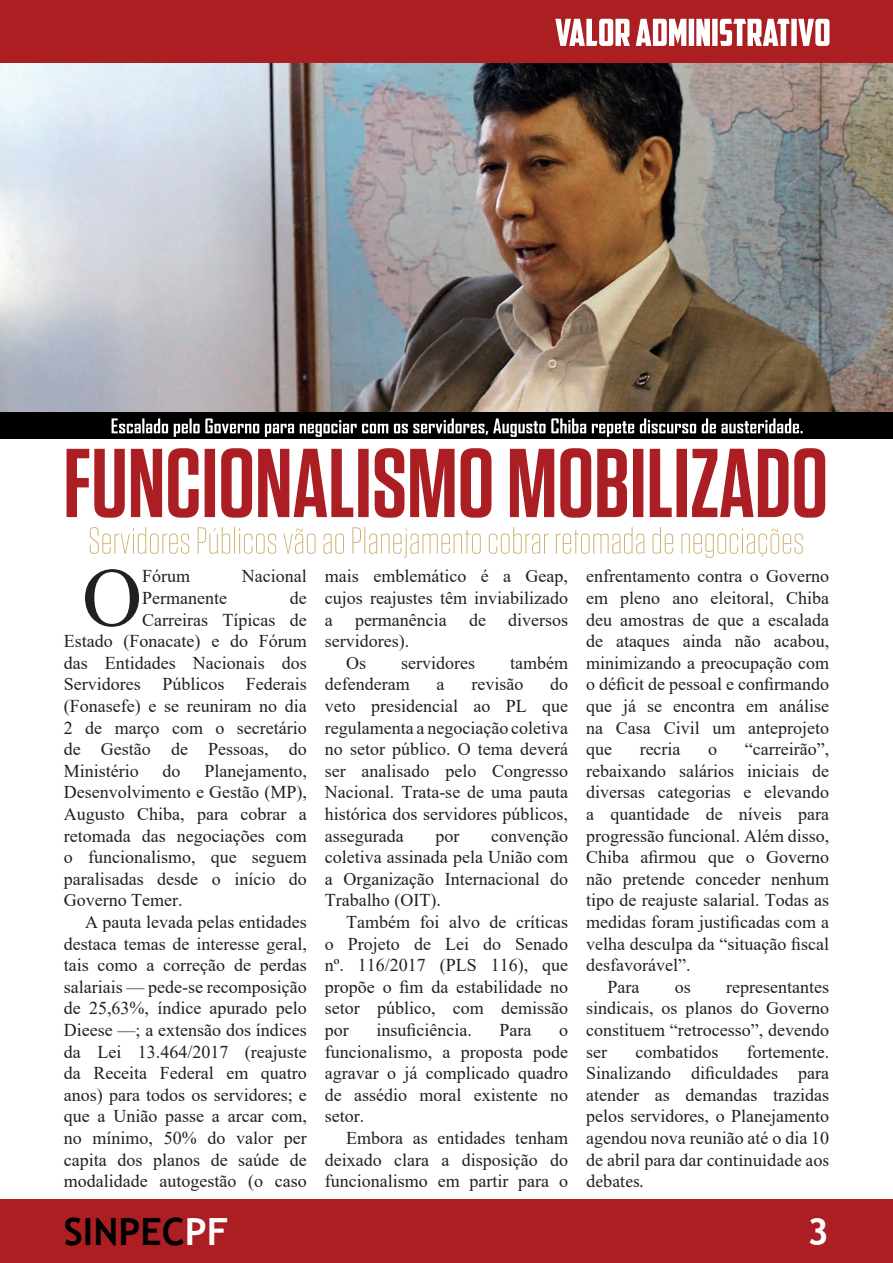
<style>
.page{position:relative;width:893px;height:1263px;background:#fff}
.page>*{position:absolute;margin:0;border:0;box-sizing:border-box;transform-origin:0 0}
.t1{font:83.25px "Times New Roman";color:#231f20}
.t2{font:700 37.5px "Trebuchet MS";color:#000001}
.t3{font:700 37.5px "Trebuchet MS";color:#fff}
.t4{font:18px/21.6px "Times New Roman";color:#231f20;text-align:justify}
.t5{font:18px/21.6px "Minion Pro";color:#231f20}
.s1{font-family:"Times New Roman"}
.s2{color:#fff}
</style>
<div class="page">
<div style="left:0;top:0;width:893px;height:64px;background:#ab1e21"></div>
<svg style="left:555px;top:19px;width:274px;height:27px"></svg>
<div style="left:0;top:1199px;width:893px;height:64px;background:#ab1e21"></div>
<svg style="left:67px;top:448px;width:758px;height:70px;fill:#ab1e23"></svg>
<svg style="left:90px;top:527px;width:713px;height:31px"></svg>
<img style="left:0;top:64px;width:893px;height:349px">
<div style="left:0;top:413px;width:893px;height:26px;background:#000001"></div>
<svg style="left:112px;top:418px;width:691px;height:19px"></svg>
<h1 class="t1" style="left:82px;top:539px;width:62px">O</h1>
<p class="t4" style="left:142px;top:565px;width:50px">Fórum</p>
<p class="t4" style="left:242px;top:565px;width:66px">Nacional</p>
<p class="t4" style="left:142px;top:586px;width:86px">Permanente</p>
<p class="t4" style="left:290px;top:586px;width:18px">de</p>
<p class="t4" style="left:142px;top:608px;width:166px">Carreiras Típicas de</p>
<p class="t4" style="left:64px;top:630px;width:245px">Estado (Fonacate) e do Fórum</p>
<p class="t4" style="left:64px;top:651px;width:245px">das Entidades Nacionais dos</p>
<p class="t4" style="left:64px;top:673px;width:245px">Servidores Públicos Federais</p>
<p class="t4" style="left:64px;top:694px;width:245px">(Fonasefe) e se reuniram no dia</p>
<p class="t4" style="left:64px;top:716px;width:245px">2 de março com o secretário</p>
<p class="t4" style="left:64px;top:738px;width:245px">de Gestão de Pessoas, do</p>
<p class="t4" style="left:64px;top:759px;width:77px">Ministério</p>
<p class="t4" style="left:163px;top:759px;width:19px">do</p>
<p class="t4" style="left:64px;top:759px;width:245px;text-indent:141px">Planejamento, Desenvolvimento e Gestão (MP), Augusto Chiba, para cobrar a retomada das negociações com o funcionalismo, que seguem paralisadas desde o início do Governo Temer.</p>
<p class="t4" style="left:64px;top:910px;width:245px;text-indent:21px">A pauta levada pelas entidades destaca temas de interesse geral, tais como a correção de perdas salariais — pede-se recomposição de 25,63%, índice apurado pelo Dieese —; a extensão dos índices da Lei 13.464/2017 (reajuste da Receita Federal em quatro anos) para todos os servidores; e que a União passe a arcar com, no mínimo, 50% do valor per capita dos planos de saúde de modalidade autogestão (o caso</p>
<p class="t4" style="left:325px;top:565px;width:245px">mais emblemático é a Geap,</p>
<p class="t4" style="left:325px;top:586px;width:245px">cujos reajustes têm inviabilizado</p>
<p class="t4" style="left:325px;top:608px;width:245px">a permanência de diversos</p>
<p class="t4" style="left:325px;top:630px;width:86px">servidores).</p>
<p class="t4" style="left:346px;top:651px;width:21px">Os</p>
<p class="t4" style="left:401px;top:651px;width:75px">servidores</p>
<p class="t4" style="left:510px;top:651px;width:59px">também</p>
<p class="t4" style="left:325px;top:673px;width:86px">defenderam</p>
<p class="t4" style="left:437px;top:673px;width:9px">a</p>
<p class="t4" style="left:471px;top:673px;width:53px">revisão</p>
<p class="t4" style="left:325px;top:673px;width:245px;text-indent:225px">do veto presidencial ao PL que regulamenta a negociação coletiva no setor público. O tema deverá ser analisado pelo Congresso Nacional. Trata-se de uma pauta histórica dos servidores públicos, assegurada</p>
<p class="t4" style="left:325px;top:824px;width:245px;text-indent:166px">convenção coletiva assinada pela União com a Organização Internacional do Trabalho (OIT).</p>
<p class="t4" style="left:325px;top:910px;width:245px;text-indent:21px">Também foi alvo de críticas o Projeto de Lei do Senado nº. 116/2017 (PLS 116), que propõe o fim da estabilidade no setor público, com demissão por</p>
<p class="t4" style="left:435px;top:824px;width:25px">por</p>
<p class="t4" style="left:376px;top:1018px;width:97px">insuficiência.</p>
<p class="t4" style="left:499px;top:1018px;width:33px">Para</p>
<p class="t4" style="left:325px;top:1018px;width:245px;text-indent:234px">o funcionalismo, a proposta pode agravar o já complicado quadro de assédio moral existente no setor.</p>
<p class="t4" style="left:325px;top:1126px;width:245px;text-indent:21px">Embora as entidades tenham deixado clara a disposição do funcionalismo em partir para o</p>
<p class="t4" style="left:586px;top:565px;width:245px">enfrentamento contra o Governo em pleno ano eleitoral, Chiba deu amostras de que a escalada de ataques ainda não acabou, minimizando a preocupação com o déficit de pessoal e confirmando que já se encontra em análise na Casa Civil um anteprojeto que</p>
<p class="t4" style="left:640px;top:738px;width:42px">recria</p>
<p class="t4" style="left:708px;top:738px;width:10px">o</p>
<p class="t4" style="left:745px;top:738px;width:86px">“carreirão”,</p>
<p class="t4" style="left:586px;top:759px;width:245px">rebaixando salários iniciais de</p>
<p class="t4" style="left:586px;top:781px;width:245px">diversas categorias e elevando</p>
<p class="t4" style="left:586px;top:802px;width:245px">a quantidade de níveis para</p>
<p class="t4" style="left:586px;top:824px;width:245px">progressão funcional. Além disso,</p>
<p class="t4" style="left:586px;top:846px;width:245px">Chiba afirmou que o Governo</p>
<p class="t4" style="left:586px;top:867px;width:245px">não pretende conceder nenhum</p>
<p class="t4" style="left:586px;top:889px;width:245px">tipo de reajuste salarial. Todas as</p>
<p class="t4" style="left:586px;top:910px;width:245px">medidas foram justificadas com a</p>
<p class="t4" style="left:586px;top:932px;width:245px">velha desculpa da “situação fiscal</p>
<p class="t4" style="left:586px;top:954px;width:106px">desfavorável”.</p>
<p class="t4" style="left:607px;top:975px;width:33px">Para</p>
<p class="t4" style="left:675px;top:975px;width:18px">os</p>
<p class="t4" style="left:586px;top:975px;width:245px;text-indent:140px">representantes sindicais, os planos do Governo constituem “retrocesso”, devendo ser</p>
<p class="t4" style="left:635px;top:1040px;width:84px">combatidos</p>
<p class="t4" style="left:586px;top:1040px;width:245px;text-indent:161px">fortemente.<br>Sinalizando dificuldades para atender as demandas trazidas pelos servidores, o Planejamento agendou nova reunião até o dia 10</p>
<p class="t5" style="left:586px;top:1149px;width:245px"><span class="s1">de abril para dar</span> continuidade aos debates.</p>
<h2 class="t2" style="left:64px;top:1208px;width:166px">SINPEC<span class="s2">PF</span></h2>
<h2 class="t3" style="left:807px;top:1208px;width:23px">3</h2>
</div>
